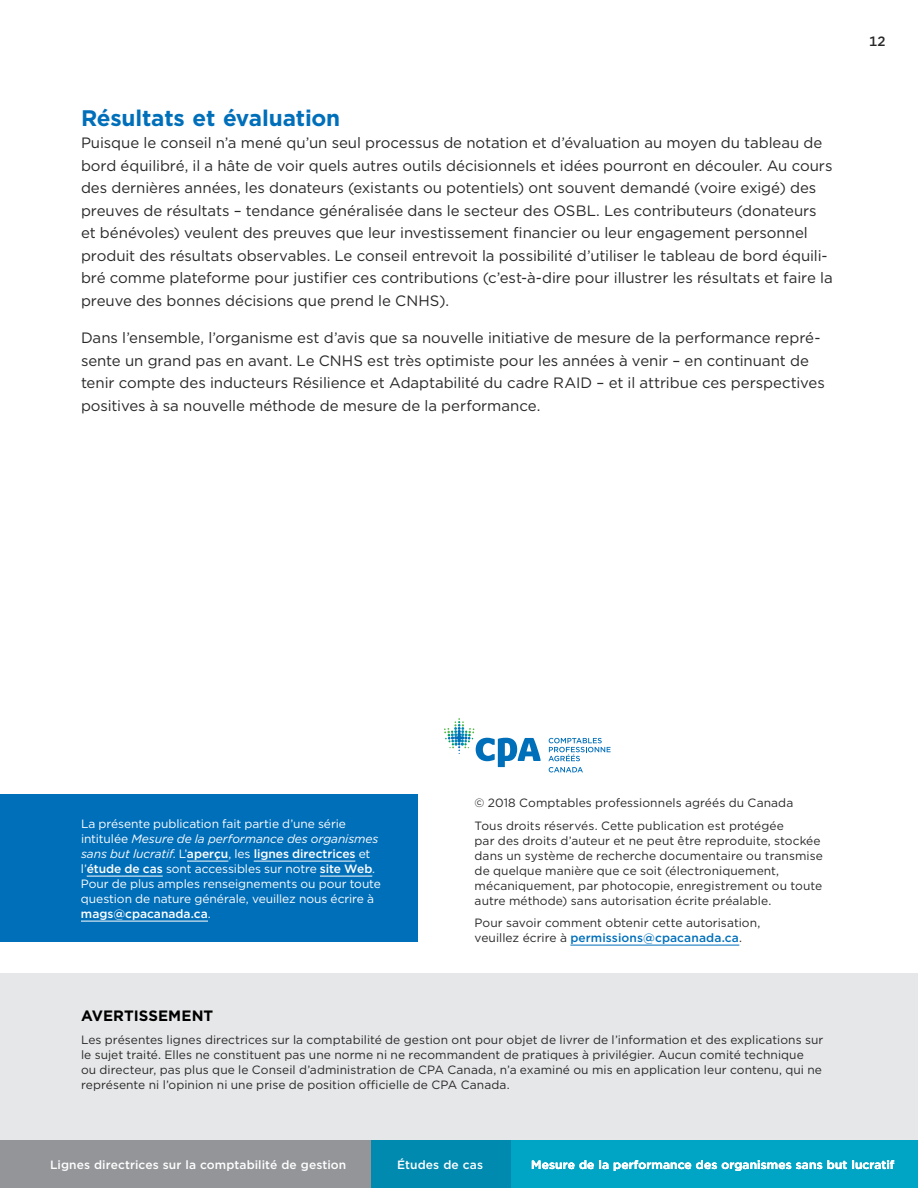
<style>
.page{position:relative;width:918px;height:1188px;background:#fff}
.page>*{position:absolute;margin:0;border:0;box-sizing:border-box;transform-origin:0 0}
.t1{font:700 22.5px "Gotham";letter-spacing:-.005em;color:#006fba}
.t2{font:15px/22.5px "Gotham";letter-spacing:-.005em;color:#292829}
.t3{font:700 15px "Gotham";color:#000}
.t4{font:500 13.5px "Gotham";color:#292829}
.t5{font:12px/15px "Gotham";letter-spacing:.005em;color:#292829}
.t6{font:12px/15px "Gotham";letter-spacing:-.005em;color:#fff}
.t7{font:500 12px "Gotham";letter-spacing:.005em;color:#fff}
.s1{font-style:italic}
.s2{font-weight:500}
.s3{font-weight:500;color:#006fba}
</style>
<div class="page">
<div style="left:0;top:1140px;width:918px;height:48px;background:#939598"></div>
<div style="left:371px;top:1140px;width:547px;height:48px;background:#008ab0"></div>
<div style="left:511px;top:1140px;width:407px;height:48px;background:#00a4c4"></div>
<div style="left:0;top:973px;width:918px;height:167px;background:#e6e7e8"></div>
<hr style="left:570px;top:945px;width:169px;height:1px;background:#006fba">
<svg style="left:548px;top:738px;width:62px;height:23px"></svg>
<svg style="left:444px;top:718px;width:97px;height:49px"></svg>
<svg style="left:549px;top:767px;width:34px;height:5px"></svg>
<div style="left:0;top:795px;width:418px;height:147px;background:#006fba"></div>
<hr style="left:187px;top:861px;width:41px;height:1px;background:#fff">
<hr style="left:254px;top:861px;width:101px;height:1px;background:#fff">
<hr style="left:87px;top:876px;width:76px;height:1px;background:#fff">
<hr style="left:320px;top:876px;width:52px;height:1px;background:#fff">
<hr style="left:81px;top:921px;width:127px;height:1px;background:#fff">
<h3 class="t1" style="left:81px;top:103px;width:261px">Résultats et évaluation</h3>
<p class="t2" style="left:81px;top:132px;width:753px">Puisque le conseil n’a mené qu’un seul processus de notation et d’évaluation au moyen du tableau de bord équilibré, il a hâte de voir quels autres outils décisionnels et idées pourront en découler. Au cours des dernières années, les donateurs (existants ou potentiels) ont souvent demandé (voire exigé) des preuves de résultats – tendance généralisée dans le secteur des OSBL. Les contributeurs (donateurs et bénévoles) veulent des preuves que leur investissement financier ou leur engagement personnel produit des résultats observables. Le conseil entrevoit la possibilité d’utiliser le tableau de bord équili&shy;bré comme plateforme pour justifier ces contributions (c’est-à-dire pour illustrer les résultats et faire la preuve des bonnes décisions que prend le CNHS).</p>
<p class="t2" style="left:81px;top:327px;width:745px">Dans l’ensemble, l’organisme est d’avis que sa nouvelle initiative de mesure de la performance repré&shy;sente un grand pas en avant. Le CNHS est très optimiste pour les années à venir – en continuant de tenir compte des inducteurs Résilience et Adaptabilité du cadre RAID – et il attribue ces perspectives positives à sa nouvelle méthode de mesure de la performance.</p>
<p class="t4" style="left:869px;top:32px;width:18px">12</p>
<p class="t6" style="left:81px;top:816px;width:301px">La présente publication fait partie d’une série intitulée <span class="s1">Mesure de la performance des organismes sans but lucratif</span>. L’<span class="s2">aperçu</span>, les <span class="s2">lignes directrices</span> et l’<span class="s2">étude de cas</span> sont accessibles sur notre <span class="s2">site Web</span>.<br>Pour de plus amples renseignements ou pour toute question de nature générale, veuillez nous écrire à <span class="s2">mags@cpacanada.ca</span>.</p>
<p class="t5" style="left:475px;top:795px;width:320px">© 2018 Comptables professionnels agréés du Canada</p>
<p class="t5" style="left:475px;top:818px;width:350px">Tous droits réservés. Cette publication est protégée<br>par des droits d’auteur et ne peut être reproduite, stockée dans un système de recherche documentaire ou transmise de quelque manière que ce soit (électroniquement, mécaniquement, par photocopie, enregistrement ou toute autre méthode) sans autorisation écrite préalable.</p>
<p class="t5" style="left:475px;top:915px;width:287px">Pour savoir comment obtenir cette autorisation, veuillez écrire à <span class="s3">permissions@cpacanada.ca</span>.</p>
<h3 class="t3" style="left:81px;top:1006px;width:134px">AVERTISSEMENT</h3>
<p class="t5" style="left:81px;top:1032px;width:744px">Les présentes lignes directrices sur la comptabilité de gestion ont pour objet de livrer de l’information et des explications sur le sujet traité. Elles ne constituent pas une norme ni ne recommandent de pratiques à privilégier. Aucun comité technique<br>ou directeur, pas plus que le Conseil d’administration de CPA Canada, n’a examiné ou mis en application leur contenu, qui ne représente ni l’opinion ni une prise de position officielle de CPA Canada.</p>
<p class="t7" style="left:50px;top:1157px;width:298px">Lignes directrices sur la comptabilité de gestion</p>
<p class="t7" style="left:397px;top:1157px;width:87px">Études de cas</p>
<p class="t7" style="left:531px;top:1157px;width:365px">Mesure de la performance des organismes sans but lucratif</p>
</div>
